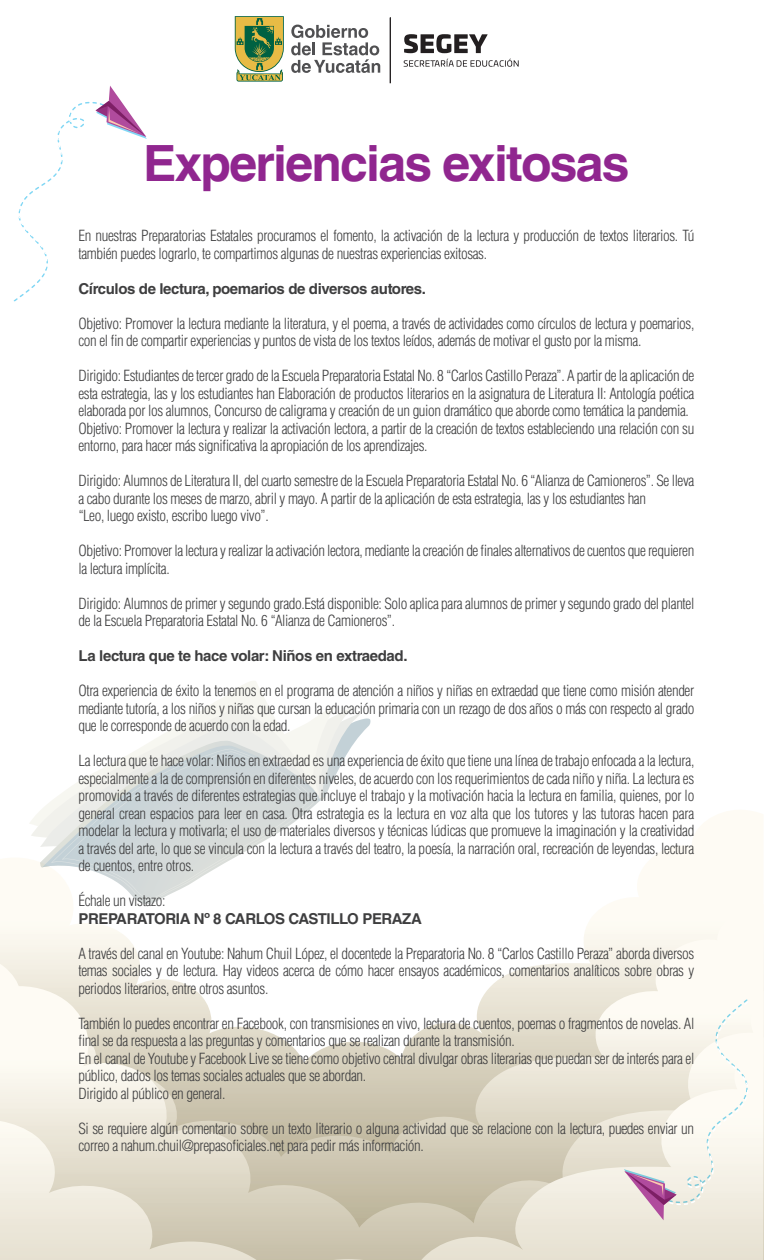
<style>
.page{position:relative;width:765px;height:1260px;background:#fff}
.page>*{position:absolute;margin:0;border:0;box-sizing:border-box;transform-origin:0 0}
.t1{font:700 50px "Helvetica LT";letter-spacing:-.035em;color:#90268f}
.t2{font:300 condensed 15px/17.5px "Helvetica LT Std";letter-spacing:-.025em;color:#3e3e3f}
.t3{font:700 15px "Helvetica LT Std";letter-spacing:-.025em;color:#3e3e3f}
</style>
<div class="page">
<svg style="left:0;top:810px;width:763px;height:94px"></svg>
<svg style="left:0;top:904px;width:764px;height:82px"></svg>
<svg style="left:0;top:986px;width:764px;height:274px"></svg>
<svg style="left:333px;top:1259px;width:30px;height:1px"></svg>
<svg style="left:421px;top:1037px;width:343px;height:223px;background:#dfdac9"></svg>
<svg style="left:0;top:1121px;width:257px;height:139px;background:#e4decf"></svg>
<svg style="left:29px;top:681px;width:240px;height:190px"></svg>
<svg style="left:31px;top:708px;width:31px;height:167px"></svg>
<svg style="left:42px;top:743px;width:278px;height:161px"></svg>
<svg style="left:51px;top:749px;width:11px;height:151px"></svg>
<svg style="left:62px;top:707px;width:308px;height:193px"></svg>
<svg style="left:13px;top:86px;width:134px;height:216px"></svg>
<svg style="left:624px;top:999px;width:125px;height:221px"></svg>
<svg style="left:235px;top:16px;width:49px;height:66px;background:#92a058"></svg>
<svg style="left:291px;top:25px;width:89px;height:48px"></svg>
<svg style="left:404px;top:59px;width:115px;height:8px"></svg>
<svg style="left:404px;top:34px;width:84px;height:19px"></svg>
<hr style="left:390px;top:17px;width:1px;height:66px;background:#231f20">
<h1 class="t1" style="left:143px;top:133px;width:488px">Experiencias exitosas</h1>
<p class="t2" style="left:78px;top:227px;width:617px">En nuestras Preparatorias Estatales procuramos el fomento, la activación de la lectura y producción de textos literarios. Tú también puedes lograrlo, te compartimos algunas de nuestras experiencias exitosas.</p>
<p class="t3" style="left:78px;top:279px;width:349px">Círculos de lectura, poemarios de diversos autores.</p>
<p class="t2" style="left:78px;top:314px;width:617px">Objetivo: Promover la lectura mediante la literatura, y el poema, a través de actividades como círculos de lectura y poemarios, con el fin de compartir experiencias y puntos de vista de los textos leídos, además de motivar el gusto por la misma.</p>
<p class="t2" style="left:78px;top:367px;width:617px">Dirigido: Estudiantes de tercer grado de la Escuela Preparatoria Estatal No. 8 “Carlos Castillo Peraza”. A partir de la aplicación de esta estrategia, las y los estudiantes han Elaboración de productos literarios en la asignatura de Literatura II: Antología poética elaborada por los alumnos, Concurso de caligrama y creación de un guion dramático que aborde como temática la pandemia.<br>Objetivo: Promover la lectura y realizar la activación lectora, a partir de la creación de textos estableciendo una relación con su entorno, para hacer más significativa la apropiación de los aprendizajes.</p>
<p class="t2" style="left:78px;top:472px;width:617px">Dirigido: Alumnos de Literatura II, del cuarto semestre de la Escuela Preparatoria Estatal No. 6 “Alianza de Camioneros”. Se lleva a cabo durante los meses de marzo, abril y mayo. A partir de la aplicación de esta estrategia, las y los estudiantes han<br>“Leo, luego existo, escribo luego vivo”.</p>
<p class="t2" style="left:78px;top:542px;width:617px">Objetivo: Promover la lectura y realizar la activación lectora, mediante la creación de finales alternativos de cuentos que requieren la lectura implícita.</p>
<p class="t2" style="left:78px;top:594px;width:617px">Dirigido: Alumnos de primer y segundo grado.Está disponible: Solo aplica para alumnos de primer y segundo grado del plantel de la Escuela Preparatoria Estatal No. 6 “Alianza de Camioneros”.</p>
<p class="t3" style="left:78px;top:647px;width:331px">La lectura que te hace volar: Niños en extraedad.</p>
<p class="t2" style="left:78px;top:682px;width:618px;text-align:justify">Otra experiencia de éxito la tenemos en el programa de atención a niños y niñas en extraedad que tiene como misión atender mediante tutoría, a los niños y niñas que cursan la educación primaria con un rezago de dos años o más con respecto al grado que le corresponde de acuerdo con la edad.</p>
<p class="t2" style="left:78px;top:752px;width:617px;text-align:justify">La lectura que te hace volar: Niños en extraedad es una experiencia de éxito que tiene una línea de trabajo enfocada a la lectura, especialmente a la de comprensión en diferentes niveles, de acuerdo con los requerimientos de cada niño y niña. La lectura es promovida a través de diferentes estrategias que incluye el trabajo y la motivación hacia la lectura en familia, quienes, por lo general crean espacios para leer en casa. Otra estrategia es la lectura en voz alta que los tutores y las tutoras hacen para modelar la lectura y motivarla; el uso de materiales diversos y técnicas lúdicas que promueve la imaginación y la creatividad a través del arte, lo que se vincula con la lectura a través del teatro, la poesía, la narración oral, recreación de leyendas, lectura de cuentos, entre otros.</p>
<p class="t2" style="left:78px;top:892px;width:88px">Échale un vistazo:</p>
<p class="t3" style="left:78px;top:909px;width:345px">PREPARATORIA Nº 8 CARLOS CASTILLO PERAZA</p>
<p class="t2" style="left:78px;top:944px;width:617px;text-align:justify">A través del canal en Youtube: Nahum Chuil López, el docentede la Preparatoria No. 8 “Carlos Castillo Peraza” aborda diversos temas sociales y de lectura. Hay videos acerca de cómo hacer ensayos académicos, comentarios analíticos sobre obras y periodos literarios, entre otros asuntos.</p>
<p class="t2" style="left:78px;top:1014px;width:618px">También lo puedes encontrar en Facebook, con transmisiones en vivo, lectura de cuentos, poemas o fragmentos de novelas. Al final se da respuesta a las preguntas y comentarios que se realizan durante la transmisión.<br>En el canal de Youtube y Facebook Live se tiene como objetivo central divulgar obras literarias que puedan ser de interés para el público, dados los temas sociales actuales que se abordan.<br>Dirigido al público en general.</p>
<p class="t2" style="left:78px;top:1119px;width:617px">Si se requiere algún comentario sobre un texto literario o alguna actividad que se relacione con la lectura, puedes enviar un correo a nahum.chuil@prepasoficiales.net para pedir más información.</p>
</div>
